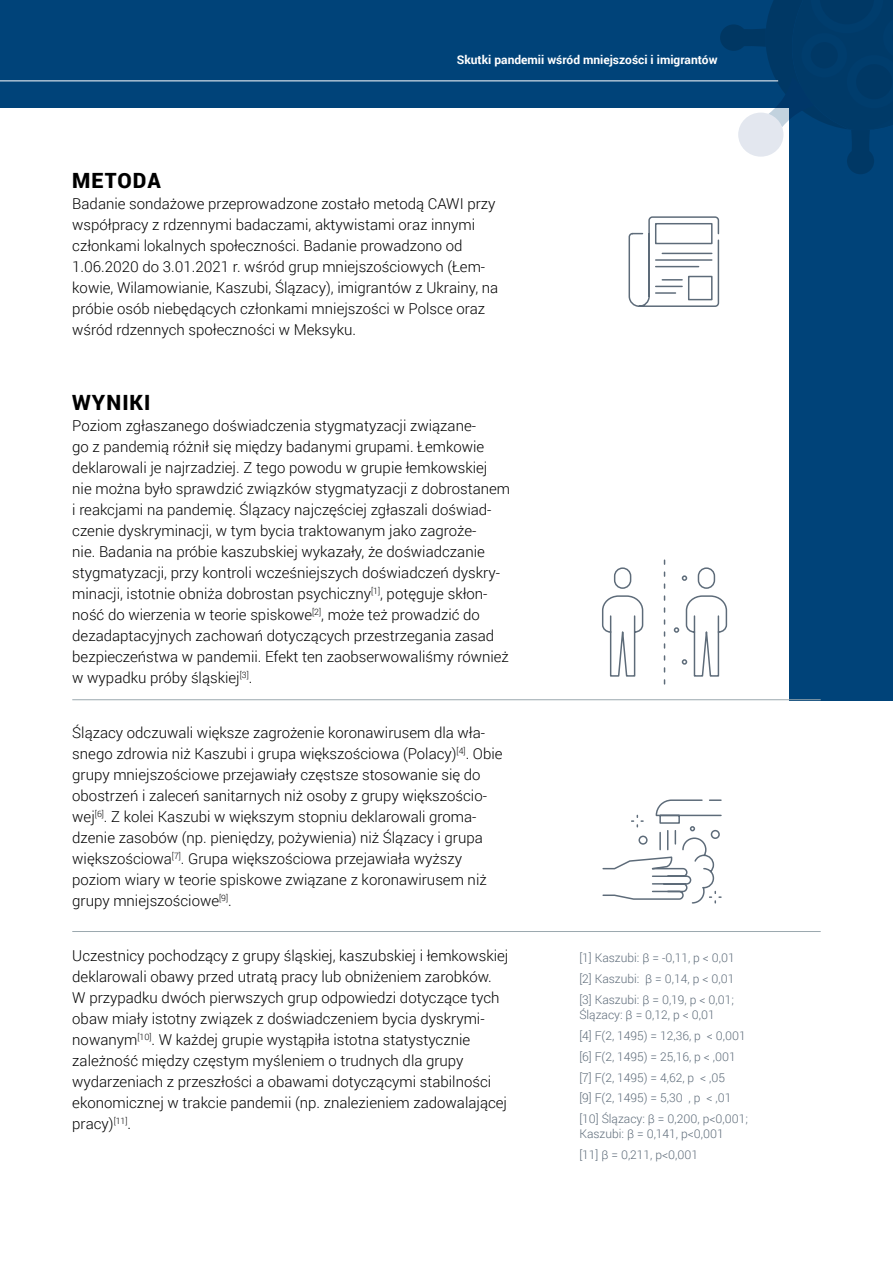
<style>
.page{position:relative;width:893px;height:1263px;background:#fff}
.page>*{position:absolute;margin:0;border:0;box-sizing:border-box;transform-origin:0 0}
.t1{font:900 21px "Roboto";letter-spacing:.05em;color:#000}
.t2{font:300 15px/21px "Roboto";color:#000}
.t3{font:300 12px/20.9px "Roboto";color:#5d6b79}
.t4{font:700 12px "Roboto";color:#fff}
</style>
<div class="page">
<div style="left:789px;top:63px;width:104px;height:637px;background:#004379"></div>
<div style="left:0;top:0;width:893px;height:108px;background:#004379"></div>
<svg style="left:720px;top:0;width:173px;height:174px"></svg>
<hr style="left:0;top:81px;width:778px;height:1px;background:#fff">
<hr style="left:72px;top:699px;width:749px;height:1px;background:#9ba8af">
<hr style="left:72px;top:931px;width:749px;height:1px;background:#9ba8af">
<svg style="left:602px;top:559px;width:126px;height:126px"></svg>
<svg style="left:602px;top:799px;width:120px;height:105px"></svg>
<svg style="left:628px;top:216px;width:92px;height:91px"></svg>
<p class="t4" style="left:457px;top:51px;width:262px">Skutki pandemii wśród mniejszości i imigrantów</p>
<h1 class="t1" style="left:72px;top:166px;width:90px">METODA</h1>
<p class="t2" style="left:72px;top:193px;width:428px">Badanie sondażowe przeprowadzone zostało metodą CAWI przy współpracy z rdzennymi badaczami, aktywistami oraz innymi członkami lokalnych społeczności. Badanie prowadzono od 1.06.2020 do 3.01.2021 r. wśród grup mniejszościowych (Łem&shy;kowie, Wilamowianie, Kaszubi, Ślązacy), imigrantów z Ukrainy, na próbie osób niebędących członkami mniejszości w Polsce oraz wśród rdzennych społeczności w Meksyku.</p>
<h1 class="t1" style="left:72px;top:388px;width:80px">WYNIKI</h1>
<p class="t2" style="left:72px;top:415px;width:439px">Poziom zgłaszanego doświadczenia stygmatyzacji związane-<br>go z pandemią różnił się między badanymi grupami. Łemkowie deklarowali je najrzadziej. Z tego powodu w grupie łemkowskiej nie można było sprawdzić związków stygmatyzacji z dobrostanem i reakcjami na pandemię. Ślązacy najczęściej zgłaszali doświad&shy;czenie dyskryminacji, w tym bycia traktowanym jako zagroże-<br>nie. Badania na próbie kaszubskiej wykazały, że doświadczanie stygmatyzacji, przy kontroli wcześniejszych doświadczeń dyskry&shy;minacji, istotnie obniża dobrostan psychiczny<sup>[1]</sup>, potęguje skłon&shy;ność do wierzenia w teorie spiskowe<sup>[2]</sup>, może też prowadzić do dezadaptacyjnych zachowań dotyczących przestrzegania zasad bezpieczeństwa w pandemii. Efekt ten zaobserwowaliśmy również w wypadku próby śląskiej<sup>[3]</sup>.</p>
<p class="t2" style="left:72px;top:722px;width:432px">Ślązacy odczuwali większe zagrożenie koronawirusem dla wła&shy;snego zdrowia niż Kaszubi i grupa większościowa (Polacy)<sup>[4]</sup>. Obie grupy mniejszościowe przejawiały częstsze stosowanie się do obostrzeń i zaleceń sanitarnych niż osoby z grupy większościo&shy;wej<sup>[6]</sup>. Z kolei Kaszubi w większym stopniu deklarowali groma&shy;dzenie zasobów (np. pieniędzy, pożywienia) niż Ślązacy i grupa większościowa<sup>[7]</sup>. Grupa większościowa przejawiała wyższy poziom wiary w teorie spiskowe związane z koronawirusem niż grupy mniejszościowe<sup>[9]</sup>.</p>
<p class="t2" style="left:72px;top:945px;width:438px">Uczestnicy pochodzący z grupy śląskiej, kaszubskiej i łemkowskiej deklarowali obawy przed utratą pracy lub obniżeniem zarobków.<br>W przypadku dwóch pierwszych grup odpowiedzi dotyczące tych obaw miały istotny związek z doświadczeniem bycia dyskrymi&shy;nowanym<sup>[10]</sup>. W każdej grupie wystąpiła istotna statystycznie zależność między częstym myśleniem o trudnych dla grupy wydarzeniach z przeszłości a obawami dotyczącymi stabilności ekonomicznej w trakcie pandemii (np. znalezieniem zadowalającej pracy)<sup>[11]</sup>.</p>
<p class="t3" style="left:579px;top:947px;width:157px;text-align:justify">[1] Kaszubi: β = -0,11, p &lt; 0,01 [2] Kaszubi: β = 0,14, p &lt; 0,01 [3] Kaszubi: β = 0,19, p &lt; 0,01;</p>
<p class="t3" style="left:579px;top:1004px;width:170px">Ślązacy: β = 0,12, p &lt; 0,01<br>[4] F(2, 1495) = 12,36, p &lt; 0,001 [6] F(2, 1495) = 25,16, p &lt; ,001 [7] F(2, 1495) = 4,62, p &lt; ,05<br>[9] F(2, 1495) = 5,30 , p &lt; ,01 [10] Ślązacy: β = 0,200, p&lt;0,001;</p>
<p class="t3" style="left:579px;top:1123px;width:146px">Kaszubi: β = 0,141, p&lt;0,001 [11] β = 0,211, p&lt;0,001</p>
</div>
